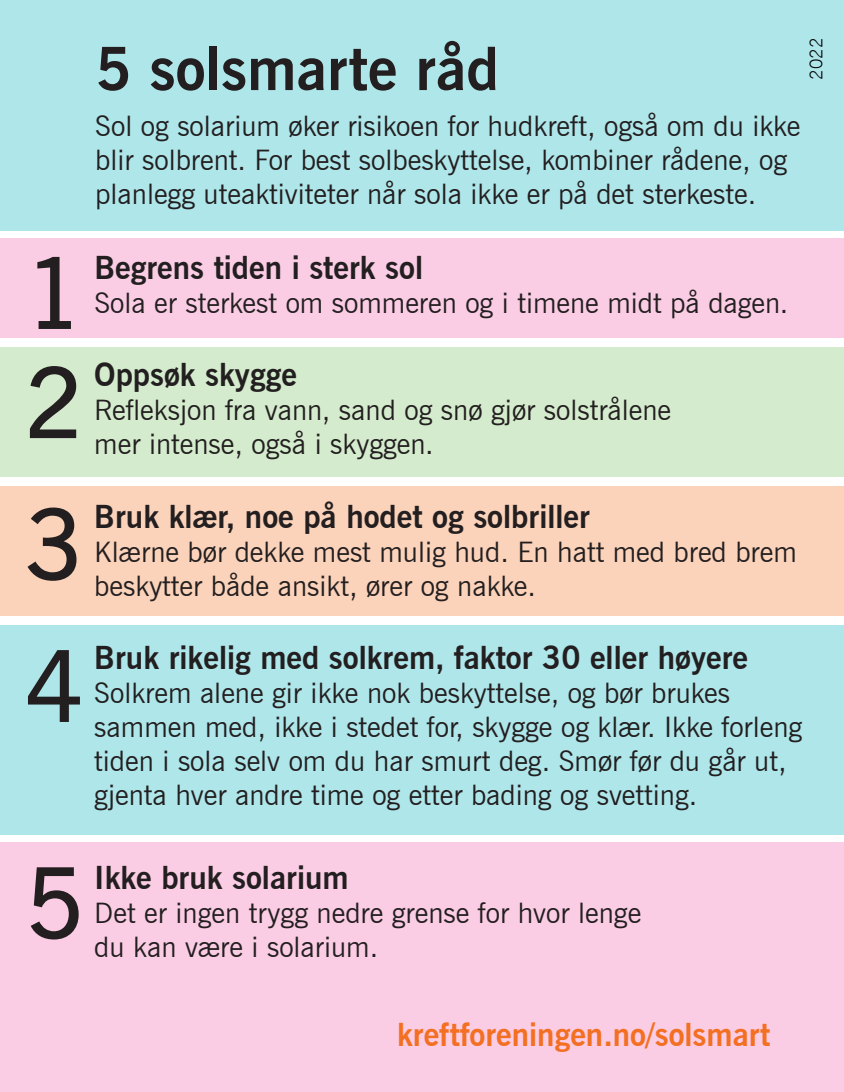
<style>
.page{position:relative;width:844px;height:1092px;background:#fff}
.page>*{position:absolute;margin:0;border:0;box-sizing:border-box;transform-origin:0 0}
.t1{font:600 98px "News Gothic BT";color:#231f20}
.t2{font:700 59.5px "News Gothic BT";color:#231f20}
.t3{font:700 31.5px "News Gothic BT";color:#231f20}
.t4{font:700 31.5px "News Gothic BT";color:#f36f21}
.t5{font:28.35px/33.9px "News Gothic BT";color:#231f20}
.t6{font:300 17.5px "News Gothic BT";color:#000}
</style>
<div class="page">
<div style="left:0;top:625px;width:843px;height:209px;background:#aee6ea"></div>
<div style="left:0;top:0;width:843px;height:231px;background:#aee6ea"></div>
<div style="left:0;top:238px;width:843px;height:99px;background:#fbcde5"></div>
<div style="left:0;top:486px;width:843px;height:129px;background:#fbd2ba"></div>
<div style="left:0;top:347px;width:843px;height:129px;background:#d4eccd"></div>
<div style="left:0;top:842px;width:843px;height:249px;background:#fbcde5"></div>
<h2 class="t2" style="left:95px;top:33px;width:405px">5 solsmarte råd</h2>
<p class="t6" style="left:809px;top:80px;width:43px;rotate:-90deg">2022</p>
<p class="t5" style="left:95px;top:108px;width:706px">Sol og solarium øker risikoen for hudkreft, også om du ikke blir solbrent. For best solbeskyttelse, kombiner rådene, og planlegg uteaktiviteter når sola ikke er på det sterkeste.</p>
<h1 class="t1" style="left:25px;top:248px;width:61px">1</h1>
<p class="t3" style="left:94px;top:249px;width:330px">Begrens tiden i sterk sol</p>
<p class="t5" style="left:94px;top:285px;width:695px">Sola er sterkest om sommeren og i timene midt på dagen.</p>
<h1 class="t1" style="left:25px;top:357px;width:61px">2</h1>
<p class="t3" style="left:94px;top:360px;width:204px">Oppsøk skygge</p>
<p class="t5" style="left:94px;top:393px;width:578px">Refleksjon fra vann, sand og snø gjør solstrålene mer intense, også i skyggen.</p>
<h1 class="t1" style="left:25px;top:499px;width:61px">3</h1>
<p class="t3" style="left:94px;top:497px;width:497px">Bruk klær, noe på hodet og solbriller</p>
<p class="t5" style="left:94px;top:534px;width:703px">Klærne bør dekke mest mulig hud. En hatt med bred brem beskytter både ansikt, ører og nakke.</p>
<h1 class="t1" style="left:25px;top:640px;width:61px">4</h1>
<p class="t3" style="left:94px;top:639px;width:655px">Bruk rikelig med solkrem, faktor 30 eller høyere</p>
<p class="t5" style="left:94px;top:676px;width:709px">Solkrem alene gir ikke nok beskyttelse, og bør brukes sammen med, ikke i stedet for, skygge og klær. Ikke forleng tiden i sola selv om du har smurt deg. Smør før du går ut, gjenta hver andre time og etter bading og svetting.</p>
<h1 class="t1" style="left:25px;top:857px;width:61px">5</h1>
<p class="t3" style="left:94px;top:858px;width:256px">Ikke bruk solarium</p>
<p class="t5" style="left:94px;top:895px;width:548px">Det er ingen trygg nedre grense for hvor lenge du kan være i solarium.</p>
<p class="t4" style="left:397px;top:1015px;width:374px">kreftforeningen.no/solsmart</p>
</div>
